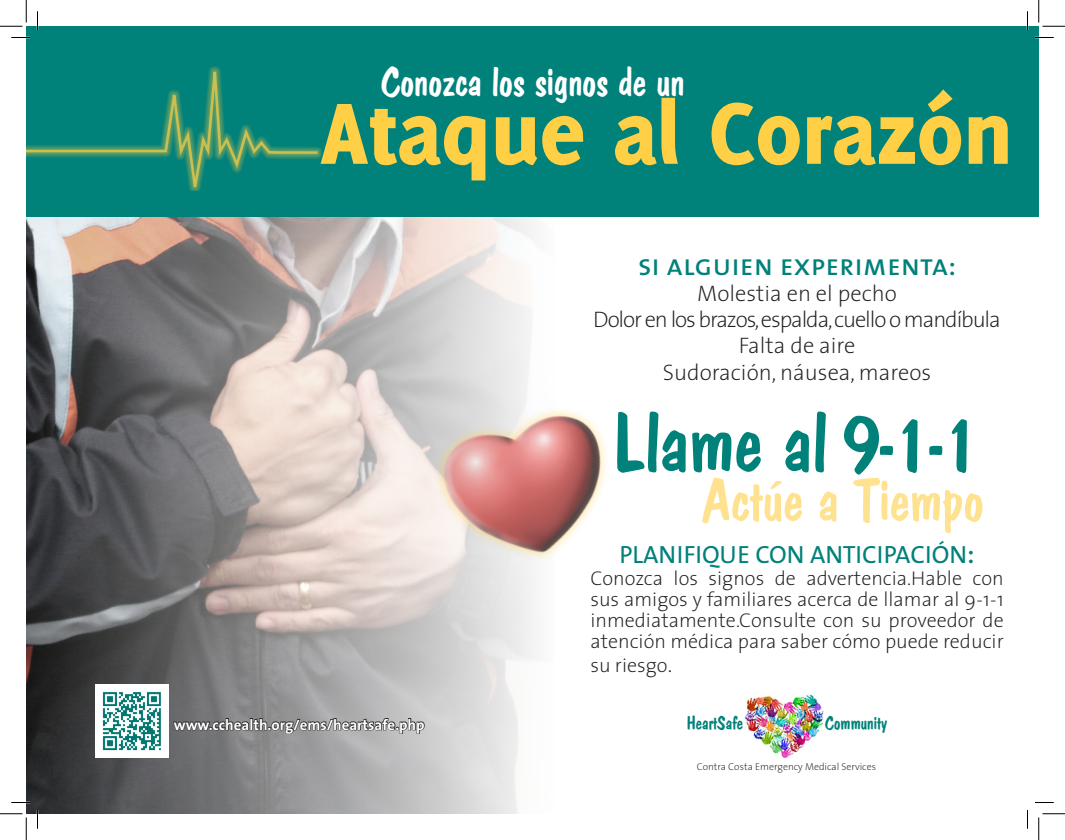
<style>
.page{position:relative;width:1065px;height:840px;background:#fff}
.page>*{position:absolute;margin:0;border:0;box-sizing:border-box;transform-origin:0 0}
.categories{font:800 95px "Delicious";color:#ffcf45}
.body{font:82.5px "Dom Casual";color:#00817a}
.title2{font:40px "Dom Casual";color:#fff}
.body-2{font:30px "The Sans 5 Regular Caps";color:#00817a}
.body-3{font:25px "The Sans 5 Regular Caps";color:#00817a}
.body-4{font:200 22.5px "The Sans 2";color:#231f20}
.body-5{font:200 22.5px "The Sans 2";letter-spacing:-.05em;color:#231f20}
.body-6{font:200 20px/21.2px "The Sans 2";color:#231f20;text-align:justify}
.title2-2{font:18.5px "Dom Casual";color:#00817a}
.body-7{font:15px "The Sans 7 Bold Plain";color:#fff}
.body-8{font:200 10px "The Sans 2";color:#231f20}
.s1{font-size:30px}
.s2{font-size:22.5px}
</style>
<div class="page">
<img style="left:26px;top:217px;width:511px;height:597px">
<div style="left:26px;top:26px;width:1013px;height:191px;background:#00817a"></div>
<img style="left:745px;top:694px;width:79px;height:64px">
<svg style="left:26px;top:66px;width:294px;height:125px"></svg>
<img style="left:95px;top:685px;width:73px;height:73px">
<img style="left:425px;top:392px;width:112px;height:194px">
<svg style="left:425px;top:399px;width:181px;height:181px"></svg>
<svg style="left:702px;top:478px;width:280px;height:55px"></svg>
<svg style="left:172px;top:713px;width:253px;height:28px;background:#7f7e80"></svg>
<svg style="left:11px;top:37px;width:19px;height:1px"></svg>
<svg style="left:1035px;top:37px;width:19px;height:1px"></svg>
<svg style="left:11px;top:802px;width:19px;height:1px"></svg>
<svg style="left:1035px;top:802px;width:19px;height:1px"></svg>
<svg style="left:37px;top:11px;width:1px;height:19px"></svg>
<svg style="left:37px;top:810px;width:1px;height:19px"></svg>
<svg style="left:1027px;top:11px;width:1px;height:19px"></svg>
<svg style="left:1027px;top:810px;width:1px;height:19px"></svg>
<svg style="left:0;top:0;width:27px;height:27px"></svg>
<svg style="left:0;top:814px;width:27px;height:26px"></svg>
<svg style="left:1039px;top:0;width:26px;height:27px"></svg>
<svg style="left:1039px;top:814px;width:26px;height:26px"></svg>
<p class="title2" style="left:380px;top:56px;width:306px">Conozca los signos de un</p>
<p class="categories" style="left:320px;top:78px;width:694px">Ataque al Corazón</p>
<p class="body-2" style="left:638px;top:240px;width:320px">si alguien experimenta:</p>
<p class="body-4" style="left:697px;top:275px;width:201px">Molestia en el pecho</p>
<p class="body-5" style="left:593px;top:301px;width:409px">Dolor en los brazos, espalda, cuello o mandíbula</p>
<p class="body-4" style="left:739px;top:327px;width:118px">Falta de aire</p>
<p class="body-4" style="left:663px;top:354px;width:270px">Sudoración, náusea, mareos</p>
<p class="body" style="left:613px;top:391px;width:370px">Llame al 9-1-1</p>
<p class="body-7" style="left:174px;top:712px;width:252px">www.cchealth.org/ems/heartsafe.php</p>
<p class="body-3" style="left:619px;top:534px;width:357px">PLANIFIQUE CON ANTICIPACIÓN<span class="s1">:</span></p>
<p class="body-6" style="left:590px;top:567px;width:415px">Conozca los signos de advertencia.Hable con sus amigos y familiares acerca de llamar al 9-1-1 inmediatamente.Consulte con su proveedor de atención médica para saber cómo puede reducir</p>
<p class="body-6" style="left:590px;top:654px;width:83px">su riesgo<span class="s2">.</span></p>
<p class="title2-2" style="left:687px;top:711px;width:58px">HeartSafe</p>
<p class="title2-2" style="left:825px;top:711px;width:64px">Community</p>
<p class="body-8" style="left:697px;top:758px;width:181px">Contra Costa Emergency Medical Services</p>
</div>
